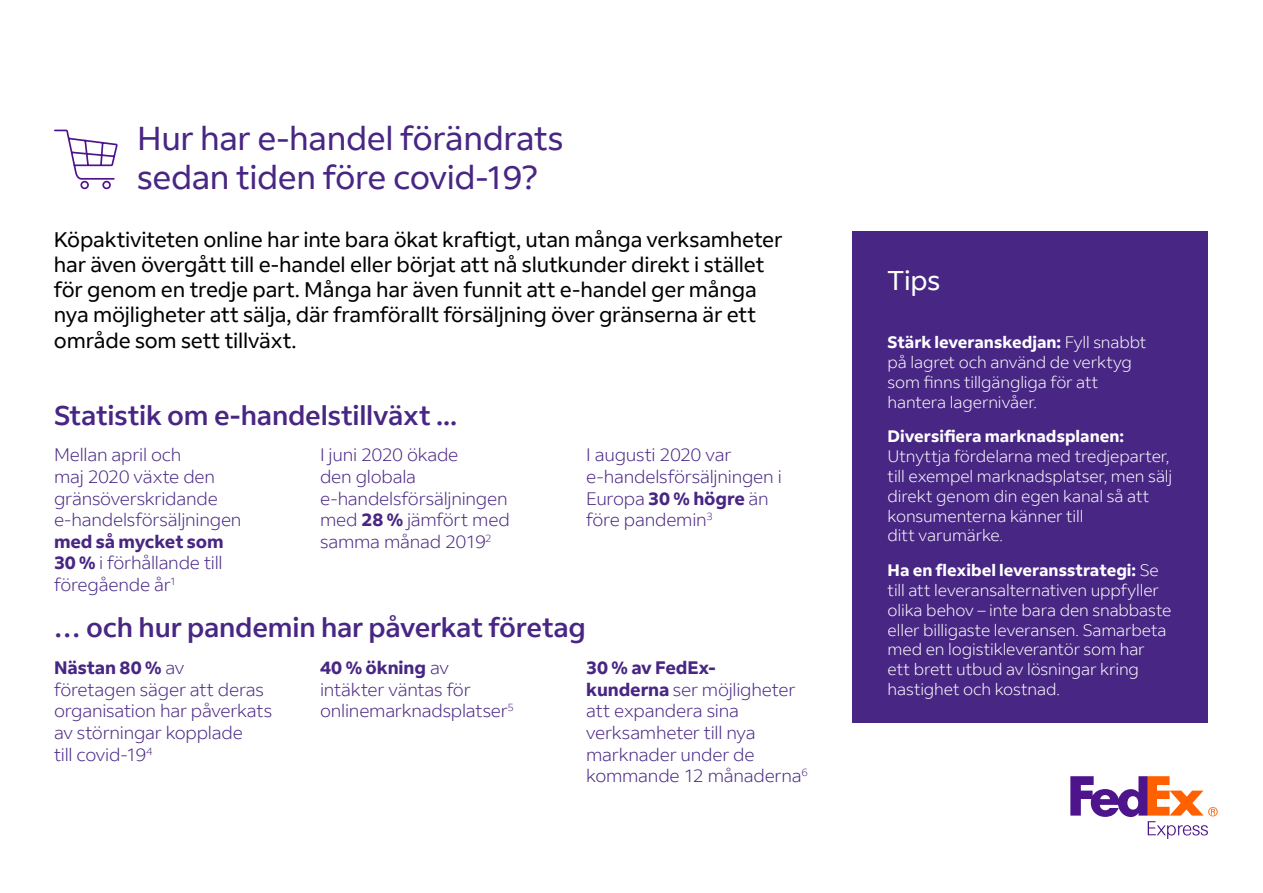
<style>
.page{position:relative;width:1263px;height:893px;background:#fff}
.page>*{position:absolute;margin:0;border:0;box-sizing:border-box;transform-origin:0 0}
.t1{font:33px/39.6px "Fed Ex Sans";letter-spacing:-.01em;color:#482683}
.t2{font:500 27px "Fed Ex Sans";letter-spacing:-.01em;color:#482683}
.t3{font:27px "Fed Ex Sans";color:#fff}
.t4{font:21px/25.2px "Fed Ex Sans";letter-spacing:-.01em;color:#000}
.t5{font:300 18px/21.6px "Fed Ex Sans";letter-spacing:-.015em;color:#482683}
.t6{font:300 16.5px/19.8px "Fed Ex Sans";letter-spacing:-.01em;color:#fff}
.t7{font:700 16.5px "Fed Ex Sans";color:#fff}
.s1{font-weight:700}
</style>
<div class="page">
<svg style="left:1070px;top:776px;width:148px;height:63px"></svg>
<div style="left:852px;top:231px;width:356px;height:492px;background:#482683"></div>
<svg style="left:54px;top:129px;width:64px;height:61px"></svg>
<h1 class="t1" style="left:137px;top:118px;width:428px">Hur har e-handel förändrats sedan tiden före covid-19?</h1>
<p class="t4" style="left:54px;top:227px;width:730px">Köpaktiviteten online har inte bara ökat kraftigt, utan många verksamheter har även övergått till e-handel eller börjat att nå slutkunder direkt i stället för genom en tredje part. Många har även funnit att e-handel ger många nya möjligheter att sälja, där framförallt försäljning över gränserna är ett område som sett tillväxt.</p>
<h2 class="t2" style="left:54px;top:400px;width:405px">Statistik om e-handelstillväxt ...</h2>
<p class="t5" style="left:54px;top:444px;width:189px">Mellan april och<br>maj 2020 växte den gränsöverskridande e-handelsförsäljningen</p>
<p class="t5" style="left:54px;top:531px;width:171px;text-align:justify"><span class="s1">med så mycket som 30 %</span> i förhållande till föregående år<sup>1</sup></p>
<p class="t5" style="left:320px;top:444px;width:191px">I juni 2020 ökade<br>den globala e-handelsförsäljningen med <span class="s1">28 %</span> jämfört med samma månad 2019<sup>2</sup></p>
<p class="t5" style="left:586px;top:444px;width:197px">I augusti 2020 var e-handelsförsäljningen i<br>Europa <span class="s1">30 % högre</span> än före pandemin<sup>3</sup></p>
<h2 class="t2" style="left:54px;top:612px;width:533px">… och hur pandemin har påverkat företag</h2>
<p class="t5" style="left:54px;top:657px;width:220px"><span class="s1">Nästan 80 %</span> av<br>företagen säger att deras organisation har påverkats av störningar kopplade<br>till covid-19<sup>4</sup></p>
<p class="t5" style="left:320px;top:657px;width:195px"><span class="s1">40 % ökning</span> av intäkter väntas för onlinemarknadsplatser<sup>5</sup></p>
<p class="t5" style="left:586px;top:657px;width:223px"><span class="s1">30 % av FedEx-<br>kunderna</span> ser möjligheter att expandera sina verksamheter till nya marknader under de kommande 12 månaderna<sup>6</sup></p>
<h2 class="t3" style="left:888px;top:265px;width:54px">Tips</h2>
<p class="t6" style="left:888px;top:333px;width:260px"><span class="s1">Stärk leveranskedjan:</span> Fyll snabbt på lagret och använd de verktyg som finns tillgängliga för att hantera lagernivåer.</p>
<p class="t7" style="left:888px;top:427px;width:238px">Diversifiera marknadsplanen:</p>
<p class="t6" style="left:888px;top:447px;width:286px">Utnyttja fördelarna med tredjeparter, till exempel marknadsplatser, men sälj direkt genom din egen kanal så att konsumenterna känner till<br>ditt varumärke.</p>
<p class="t6" style="left:888px;top:561px;width:285px"><span class="s1">Ha en flexibel leveransstrategi:</span> Se till att leveransalternativen uppfyller olika behov – inte bara den snabbaste eller billigaste leveransen. Samarbeta med en logistikleverantör som har<br>ett brett utbud av lösningar kring hastighet och kostnad.</p>
</div>
